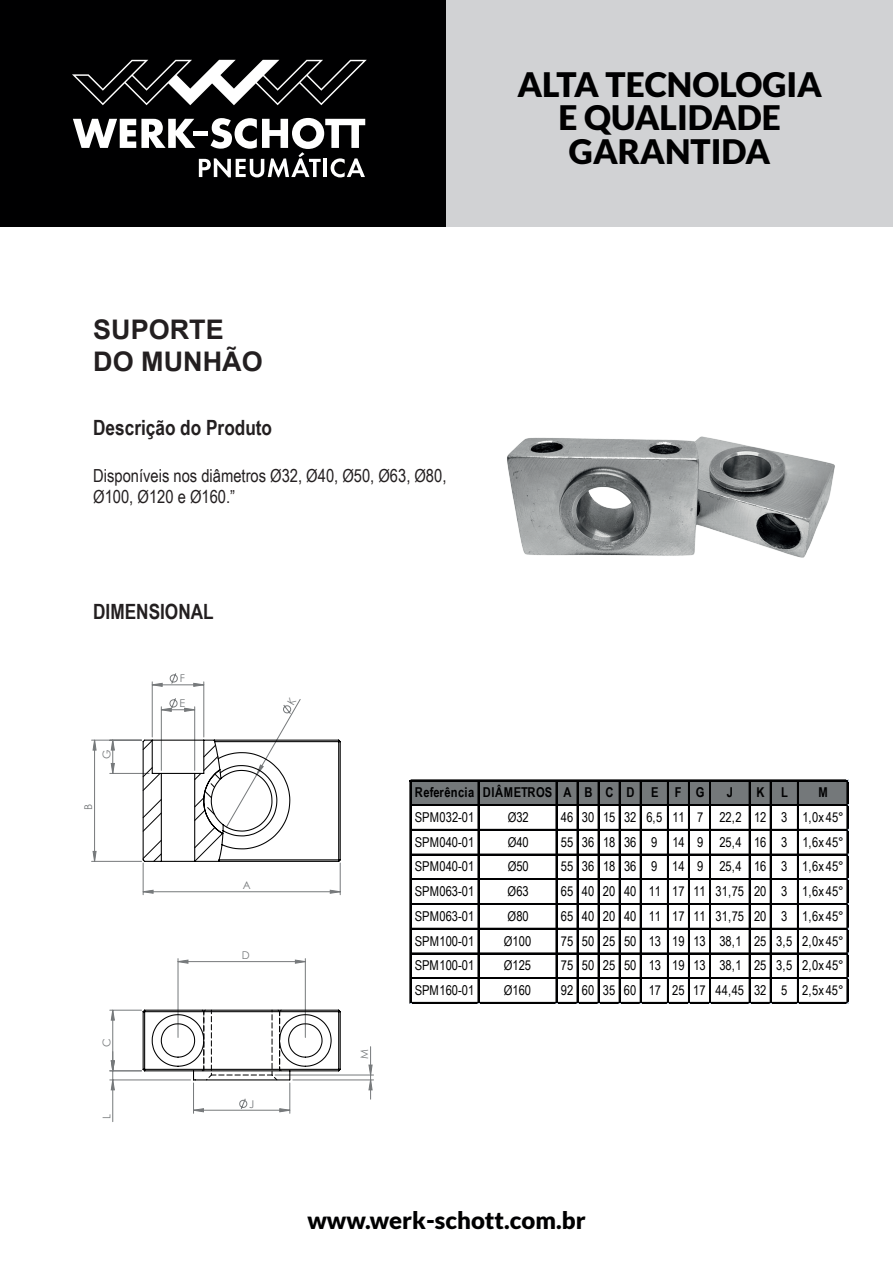
<style>
.page{position:relative;width:893px;height:1263px;background:#fff}
.page>*{position:absolute;margin:0;border:0;box-sizing:border-box;transform-origin:0 0}
.t1{font:900 33.75px/33.5px "Lato";color:#000001;text-align:center}
.t2{font:700 27px/32.4px "Arial";color:#231f20}
.t3{font:900 24px "Lato";color:#000001}
.t4{font:700 21px "Arial Narrow";color:#231f20}
.t5{font:18px/21.6px "Arial Narrow";color:#231f20}
.t6{font:13.65px "Arial Narrow";color:#000001}
.t7{font:700 13.65px "Arial Narrow";letter-spacing:.045em;color:#000001}
.t8{font:10.65px "Century Gothic";color:#76797b}
</style>
<div class="page">
<div style="left:0;top:0;width:446px;height:227px;background:#000001"></div>
<div style="left:446px;top:0;width:447px;height:227px;background:#d1d2d4"></div>
<svg style="left:73px;top:118px;width:292px;height:59px"></svg>
<div style="left:193px;top:131px;width:15px;height:5px;background:#fff"></div>
<svg style="left:72px;top:60px;width:295px;height:45px"></svg>
<img style="left:507px;top:436px;width:328px;height:122px">
<hr style="left:152px;top:682px;width:1px;height:55px;background:#76797b">
<hr style="left:203px;top:682px;width:1px;height:55px;background:#76797b">
<hr style="left:112px;top:1080px;width:1px;height:42px;background:#76797b">
<hr style="left:275px;top:1074px;width:99px;height:1px;background:#76797b">
<hr style="left:293px;top:1079px;width:81px;height:1px;background:#76797b">
<svg style="left:151px;top:673px;width:54px;height:14px"></svg>
<div style="left:411px;top:781px;width:437px;height:25px;background:#74787a"></div>
<hr style="left:411px;top:780px;width:435px;height:1px;background:#000001">
<hr style="left:411px;top:804px;width:437px;height:1px;background:#000001">
<hr style="left:411px;top:805px;width:437px;height:1px;background:#000001">
<hr style="left:411px;top:829px;width:437px;height:1px;background:#000001">
<hr style="left:411px;top:854px;width:437px;height:1px;background:#000001">
<hr style="left:411px;top:878px;width:437px;height:1px;background:#000001">
<hr style="left:411px;top:879px;width:437px;height:1px;background:#000001">
<hr style="left:411px;top:903px;width:437px;height:2px;background:#000001">
<hr style="left:411px;top:928px;width:437px;height:1px;background:#000001">
<hr style="left:411px;top:953px;width:437px;height:1px;background:#000001">
<hr style="left:411px;top:977px;width:437px;height:1px;background:#000001">
<hr style="left:411px;top:978px;width:437px;height:1px;background:#000001">
<hr style="left:410px;top:781px;width:1px;height:222px;background:#000001">
<hr style="left:478px;top:781px;width:1px;height:222px;background:#000001">
<hr style="left:556px;top:781px;width:1px;height:222px;background:#000001">
<hr style="left:577px;top:781px;width:1px;height:222px;background:#000001">
<hr style="left:598px;top:781px;width:1px;height:222px;background:#000001">
<hr style="left:619px;top:781px;width:1px;height:222px;background:#000001">
<hr style="left:640px;top:781px;width:1px;height:222px;background:#000001">
<hr style="left:667px;top:781px;width:2px;height:222px;background:#000001">
<hr style="left:688px;top:781px;width:2px;height:222px;background:#000001">
<hr style="left:709px;top:781px;width:2px;height:222px;background:#000001">
<hr style="left:749px;top:781px;width:1px;height:222px;background:#000001">
<hr style="left:770px;top:781px;width:1px;height:222px;background:#000001">
<hr style="left:797px;top:781px;width:2px;height:222px;background:#000001">
<hr style="left:411px;top:1002px;width:437px;height:1px;background:#000001">
<hr style="left:847px;top:781px;width:1px;height:222px;background:#000001">
<svg style="left:92px;top:697px;width:281px;height:416px"></svg>
<h2 class="t2" style="left:93px;top:314px;width:171px">SUPORTE<br>DO MUNHÃO</h2>
<h3 class="t4" style="left:93px;top:412px;width:180px">Descrição do Produto</h3>
<h3 class="t5" style="left:93px;top:464px;width:355px">Disponíveis nos diâmetros Ø32, Ø40, Ø50, Ø63, Ø80,<br>Ø100, Ø120 e Ø160.”</h3>
<h3 class="t4" style="left:93px;top:595px;width:122px">DIMENSIONAL</h3>
<p class="t8" style="left:180px;top:671px;width:7px">F</p>
<p class="t8" style="left:99px;top:759px;width:11px;rotate:-90deg">G</p>
<p class="t8" style="left:179px;top:696px;width:7px">E</p>
<h1 class="t1" style="left:517px;top:67px;width:306px">ALTA TECNOLOGIA<br>E QUALIDADE<br>GARANTIDA</h1>
<p class="t8" style="left:81px;top:810px;width:8px;rotate:-90deg">B</p>
<p class="t8" style="left:99px;top:1047px;width:10px;rotate:-90deg">C</p>
<p class="t8" style="left:99px;top:1119px;width:6px;rotate:-90deg">L</p>
<p class="t8" style="left:243px;top:878px;width:9px">A</p>
<p class="t8" style="left:242px;top:948px;width:9px">D</p>
<p class="t8" style="left:249px;top:1096px;width:7px">J</p>
<p class="t8" style="left:357px;top:1059px;width:11px;rotate:-90deg">M</p>
<p class="t7" style="left:415px;top:782px;width:291px">Referência DIÂMETROS A B C D E F G</p>
<p class="t7" style="left:727px;top:782px;width:8px">J</p>
<p class="t7" style="left:756px;top:782px;width:33px">K L</p>
<p class="t7" style="left:818px;top:782px;width:11px">M</p>
<p class="t6" style="left:415px;top:807px;width:61px">SPM032-01</p>
<p class="t6" style="left:508px;top:807px;width:23px">Ø32</p>
<p class="t6" style="left:561px;top:807px;width:284px">46 30 15 32 6,5 11 7 22,2 12 3 1,0x45°</p>
<p class="t6" style="left:415px;top:832px;width:61px">SPM040-01</p>
<p class="t6" style="left:508px;top:832px;width:23px">Ø40</p>
<p class="t6" style="left:561px;top:832px;width:284px">55 36 18 36 9 14 9 25,4 16 3 1,6x45°</p>
<p class="t6" style="left:415px;top:856px;width:61px">SPM040-01</p>
<p class="t6" style="left:508px;top:856px;width:23px">Ø50</p>
<p class="t6" style="left:561px;top:856px;width:284px">55 36 18 36 9 14 9 25,4 16 3 1,6x45°</p>
<p class="t6" style="left:415px;top:881px;width:61px">SPM063-01</p>
<p class="t6" style="left:508px;top:881px;width:23px">Ø63</p>
<p class="t6" style="left:561px;top:881px;width:284px">65 40 20 40 11 17 11 31,75 20 3 1,6x 45°</p>
<p class="t6" style="left:415px;top:906px;width:61px">SPM063-01</p>
<p class="t6" style="left:508px;top:906px;width:23px">Ø80</p>
<p class="t6" style="left:561px;top:906px;width:284px">65 40 20 40 11 17 11 31,75 20 3 1,6x 45°</p>
<p class="t6" style="left:415px;top:931px;width:61px">SPM100-01</p>
<p class="t6" style="left:504px;top:931px;width:29px">Ø100</p>
<p class="t6" style="left:561px;top:931px;width:284px">75 50 25 50 13 19 13 38,1 25 3,5 2,0x 45°</p>
<p class="t6" style="left:415px;top:955px;width:61px">SPM100-01</p>
<p class="t6" style="left:504px;top:955px;width:29px">Ø125</p>
<p class="t6" style="left:561px;top:955px;width:284px">75 50 25 50 13 19 13 38,1 25 3,5 2,0x 45°</p>
<p class="t6" style="left:415px;top:980px;width:61px">SPM160-01</p>
<p class="t6" style="left:504px;top:980px;width:29px">Ø160</p>
<p class="t6" style="left:561px;top:980px;width:284px">92 60 35 60 17 25 17 44,45 32 5 2,5x 45°</p>
<h3 class="t3" style="left:307px;top:1206px;width:280px">www.werk-schott.com.br</h3>
</div>
